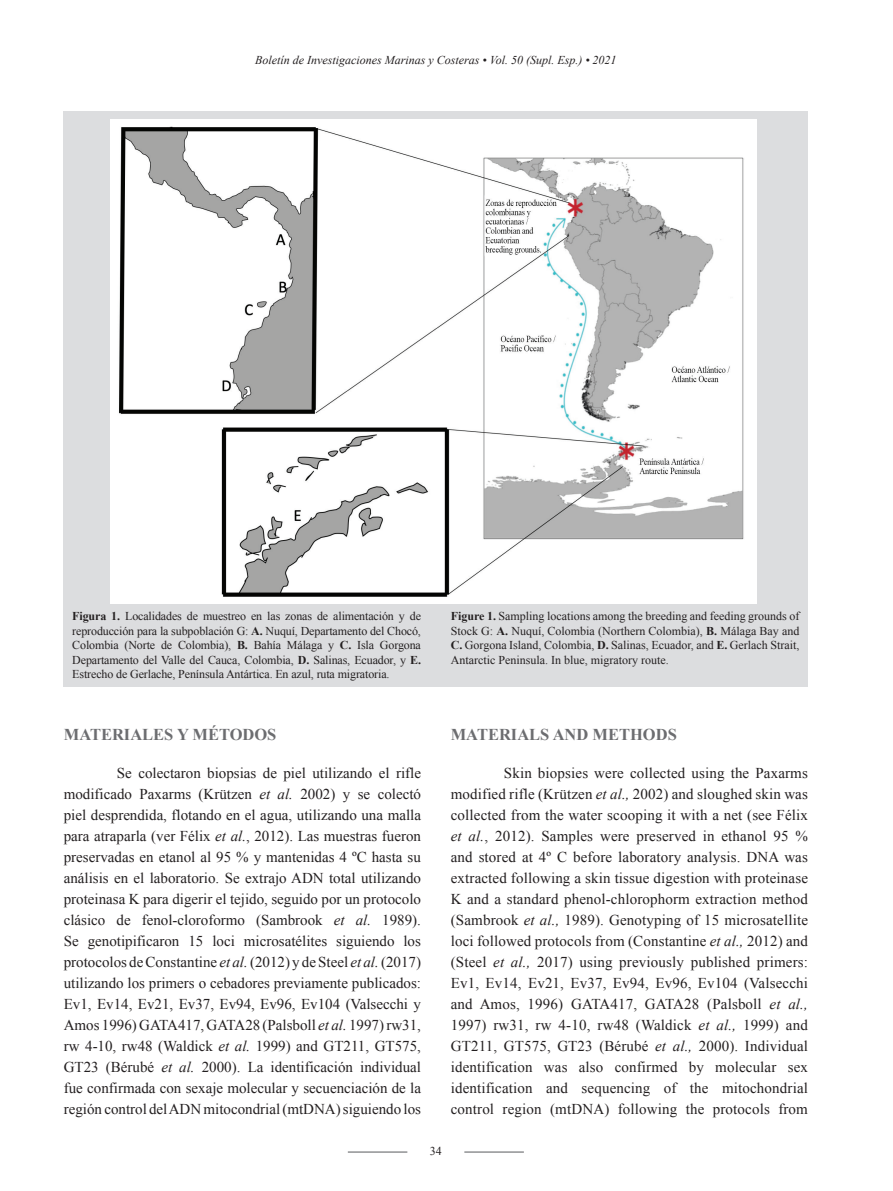
<style>
.page{position:relative;width:893px;height:1191px;background:#fff}
.page>*{position:absolute;margin:0;border:0;box-sizing:border-box;transform-origin:0 0}
.t1{font:700 16.5px "Times New Roman";color:#6c6d70}
.t2{font:15px/21px "Times New Roman";letter-spacing:.005em;color:#231f20;text-align:justify}
.t3{font:12px/14.4px "Times New Roman";color:#231f20;text-align:justify}
.t4{font:italic 12px "Times New Roman";color:#231f20}
.s1{font-weight:700}
.s2{font-style:italic}
</style>
<div class="page">
<hr style="left:348px;top:1151px;width:59px;height:1px;background:#6c6d70">
<hr style="left:464px;top:1151px;width:60px;height:1px;background:#6c6d70">
<div style="left:64px;top:111px;width:744px;height:575px;background:#dcdddf"></div>
<img style="left:110px;top:119px;width:646px;height:484px">
<p class="t4" style="left:255px;top:52px;width:363px">Boletín de Investigaciones Marinas y Costeras • Vol. 50 (Supl. Esp.) • 2021</p>
<p class="t3" style="left:72px;top:609px;width:350px"><span class="s1">Figura 1.</span> Localidades de muestreo en las zonas de alimentación y de reproducción para la subpoblación G: <span class="s1">A.</span> Nuquí, Departamento del Chocó, Colombia (Norte de Colombia), <span class="s1">B.</span> Bahía Málaga y <span class="s1">C.</span> Isla Gorgona Departamento del Valle del Cauca, Colombia, <span class="s1">D.</span> Salinas, Ecuador, y <span class="s1">E.<br></span>Estrecho de Gerlache, Península Antártica. En azul, ruta migratoria.</p>
<p class="t3" style="left:451px;top:609px;width:350px"><span class="s1">Figure 1.</span> Sampling locations among the breeding and feeding grounds of Stock G: <span class="s1">A.</span> Nuquí, Colombia (Northern Colombia), <span class="s1">B.</span> Málaga Bay and <span class="s1">C.</span> Gorgona Island, Colombia, <span class="s1">D.</span> Salinas, Ecuador, and <span class="s1">E.</span> Gerlach Strait, Antarctic Peninsula. In blue, migratory route.</p>
<p class="t1" style="left:64px;top:723px;width:214px">MATERIALES y MéTODOS</p>
<p class="t2" style="left:64px;top:762px;width:359px;text-indent:53px">Se colectaron biopsias de piel utilizando el rifle modificado Paxarms (Krützen <span class="s2">et al.</span> 2002) y se colectó piel desprendida, flotando en el agua, utilizando una malla para atraparla (ver Félix <span class="s2">et al.</span>, 2012). Las muestras fueron preservadas en etanol al 95 % y mantenidas 4 ºC hasta su análisis en el laboratorio. Se extrajo ADN total utilizando proteinasa K para digerir el tejido, seguido por un protocolo clásico de fenol-cloroformo (Sambrook <span class="s2">et al.</span> 1989).<br>Se genotipificaron 15 loci microsatélites siguiendo los protocolos de Constantine <span class="s2">et al.</span> (2012) y de Steel <span class="s2">et al.</span> (2017) utilizando los primers o cebadores previamente publicados:<br>Ev1, Ev14, Ev21, Ev37, Ev94, Ev96, Ev104 (Valsecchi y Amos 1996) GATA417, GATA28 (Palsboll <span class="s2">et al.</span> 1997) rw31, rw 4-10, rw48 (Waldick <span class="s2">et al.</span> 1999) and GT211, GT575, GT23 (Bérubé <span class="s2">et al.</span> 2000). La identificación individual fue confirmada con sexaje molecular y secuenciación de la región control del ADN mitocondrial (mtDNA) siguiendo los</p>
<p class="t1" style="left:451px;top:723px;width:228px">MATERIALS AND METHODS</p>
<p class="t2" style="left:451px;top:762px;width:359px;text-indent:53px">Skin biopsies were collected using the Paxarms modified rifle (Krützen <span class="s2">et al.,</span> 2002) and sloughed skin was collected from the water scooping it with a net (see Félix <span class="s2">et al.</span>, 2012). Samples were preserved in ethanol 95 % and stored at 4º C before laboratory analysis. DNA was extracted following a skin tissue digestion with proteinase K and a standard phenol-chlorophorm extraction method (Sambrook <span class="s2">et al.,</span> 1989). Genotyping of 15 microsatellite loci followed protocols from (Constantine <span class="s2">et al.,</span> 2012) and (Steel <span class="s2">et al.,</span> 2017) using previously published primers:<br>Ev1, Ev14, Ev21, Ev37, Ev94, Ev96, Ev104 (Valsecchi and Amos, 1996) GATA417, GATA28 (Palsboll <span class="s2">et al., </span>1997) rw31, rw 4-10, rw48 (Waldick <span class="s2">et al.,</span> 1999) and GT211, GT575, GT23 (Bérubé <span class="s2">et al.,</span> 2000). Individual identification was also confirmed by molecular sex identification and sequencing of the mitochondrial control region (mtDNA) following the protocols from</p>
<p class="t3" style="left:430px;top:1144px;width:13px">34</p>
</div>
